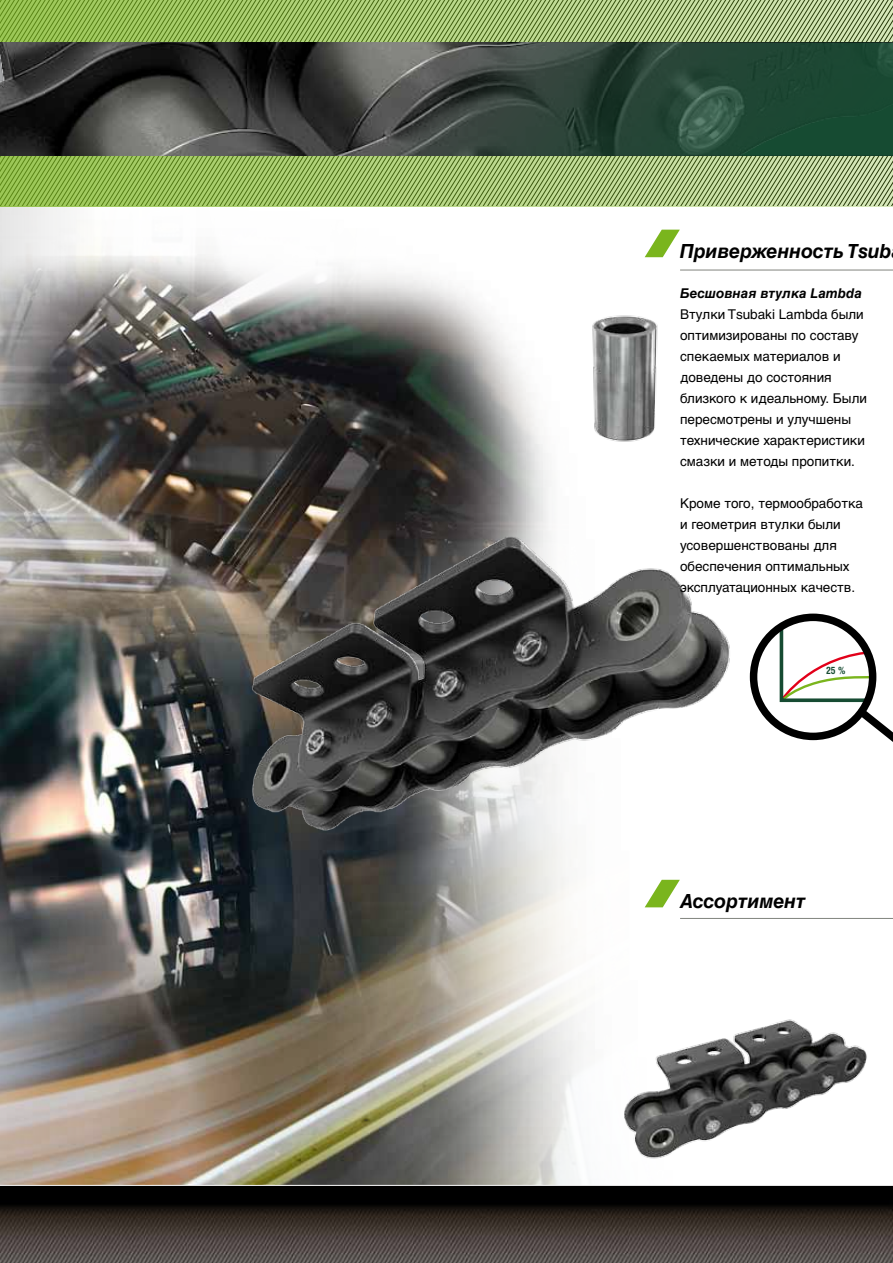
<style>
.page{position:relative;width:893px;height:1263px;background:#fff}
.page>*{position:absolute;margin:0;border:0;box-sizing:border-box;transform-origin:0 0}
.t1{font:19.5px "Helvetica Cyr Bold Inclined";letter-spacing:-.005em;color:#000}
.t2{font:13.5px/21px "Helvetica Cyr Upright";color:#000}
.t3{font:13.5px "Helvetica Cyr Bold Inclined";color:#000}
.t4{font:700 condensed 9.6px "Swiss 721 BT";color:#164b32}
</style>
<div class="page">
<img style="left:0;top:206px;width:778px;height:979px">
<svg style="left:0;top:0;width:893px;height:206px;background:#97b567"></svg>
<img style="left:550px;top:305px;width:145px;height:145px">
<img style="left:0;top:1186px;width:893px;height:77px">
<svg style="left:778px;top:617px;width:115px;height:125px"></svg>
<div style="left:750px;top:614px;width:126px;height:126px;border:8px solid #000;border-radius:50%"></div>
<img style="left:202px;top:520px;width:548px;height:324px">
<img style="left:0;top:43px;width:893px;height:113px">
<img style="left:610px;top:1013px;width:257px;height:151px">
<svg style="left:645px;top:230px;width:35px;height:27px"></svg>
<svg style="left:645px;top:880px;width:35px;height:27px"></svg>
<hr style="left:680px;top:270px;width:213px;height:1px;background:#81847d">
<hr style="left:680px;top:918px;width:213px;height:1px;background:#81847d">
<h1 class="t1" style="left:680px;top:240px;width:213px">Приверженность Tsub</h1>
<p class="t3" style="left:680px;top:286px;width:183px">Бесшовная втулка Lambda</p>
<p class="t2" style="left:680px;top:304px;width:188px">Втулки Tsubaki Lambda были оптимизированы по составу спекаемых материалов и доведены до состояния близкого к идеальному. Были пересмотрены и улучшены технические характеристики смазки и методы пропитки.</p>
<p class="t2" style="left:680px;top:493px;width:185px">Кроме того, термообработка и геометрия втулки были усовершенствованы для обеспечения оптимальных эксплуатационных качеств.</p>
<p class="t4" style="left:826px;top:665px;width:21px">25 %</p>
<h1 class="t1" style="left:680px;top:890px;width:127px">Ассортимент</h1>
</div>
